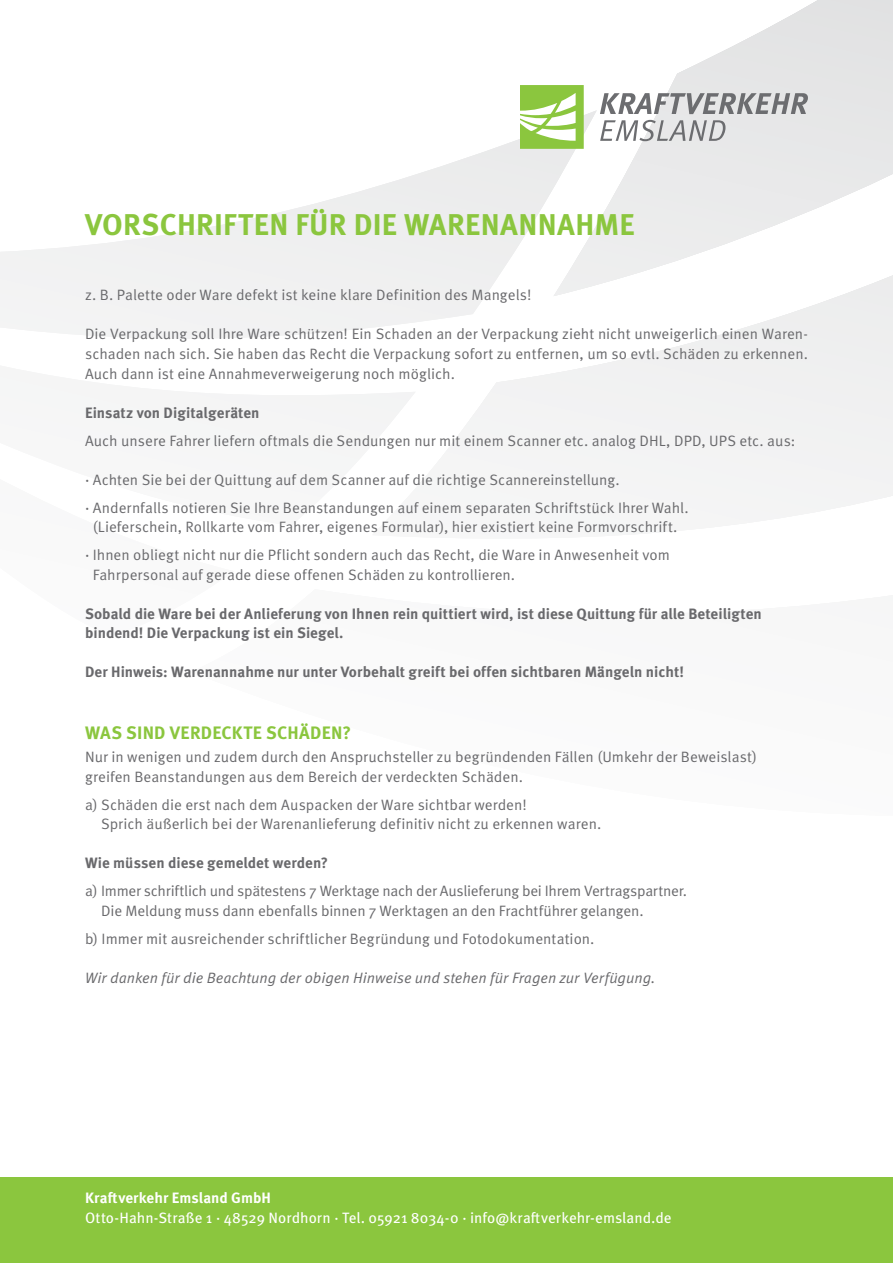
<style>
.page{position:relative;width:893px;height:1263px;background:#fff}
.page>*{position:absolute;margin:0;border:0;box-sizing:border-box;transform-origin:0 0}
.t1{font:700 30px "Meta Pro";letter-spacing:.01em;color:#8bc63e}
.t2{font:700 18px "Meta Pro";letter-spacing:.01em;color:#8bc63e}
.t3{font:15px/19.5px "Meta Pro Norm";color:#69696c}
.t4{font:700 15px/19.5px "Meta Pro";color:#69696c}
.t5{font:15px/19.5px "Meta Pro";color:#fff}
.t6{font:15px "Meta Pro Norm Ita";color:#69696c}
.s1{font-family:"Meta Pro"}
.s2{font-weight:700}
.s3{font-style:italic}
</style>
<div class="page">
<svg style="left:597px;top:0;width:296px;height:256px;fill:#eaeaeb"></svg>
<svg style="left:0;top:110px;width:597px;height:229px"></svg>
<svg style="left:93px;top:382px;width:279px;height:53px;fill:#f5f5f5"></svg>
<svg style="left:372px;top:256px;width:521px;height:274px;fill:#f4f4f4"></svg>
<div style="left:0;top:1178px;width:893px;height:85px;background:#8bc63e"></div>
<svg style="left:600px;top:93px;width:208px;height:21px;background:#aeaeb0"></svg>
<svg style="left:600px;top:120px;width:125px;height:21px"></svg>
<svg style="left:520px;top:85px;width:64px;height:64px"></svg>
<h1 class="t1" style="left:85px;top:201px;width:551px">VORSCHRIFTEN FÜR DIE WARENANNAHME</h1>
<p class="t3" style="left:85px;top:285px;width:448px">z. B. Palette oder Ware defekt ist keine klare Definition des Mangels!</p>
<p class="t3" style="left:85px;top:324px;width:724px;text-align:justify">Die Verpackung soll Ihre Ware schützen! Ein Schaden an der Verpackung zieht nicht unweigerlich einen Waren&shy;schaden nach sich. Sie haben das Recht die Verpackung sofort zu entfernen, um so evtl. Schäden zu erkennen.<br>Auch dann ist eine Annahmeverweigerung noch möglich.</p>
<p class="t4" style="left:85px;top:402px;width:176px">Einsatz von Digitalgeräten</p>
<p class="t3" style="left:85px;top:430px;width:712px">Auch unsere Fahrer liefern oftmals die Sendungen nur mit einem Scanner etc. analog DHL, DPD, UPS etc. aus:</p>
<p class="t3" style="left:85px;top:464px;width:605px;line-height:28px"><span class="s1">·</span> Achten Sie bei der Quittung auf dem Scanner auf die richtige Scannereinstellung.<br><span class="s1">·</span> Andernfalls notieren Sie Ihre Beanstandungen auf einem separaten Schriftstück Ihrer Wahl.</p>
<p class="t3" style="left:85px;top:512px;width:594px;line-height:28px;text-align:center">(Lieferschein, Rollkarte vom Fahrer, eigenes Formular), hier existiert keine Formvorschrift. <span class="s1">·</span> Ihnen obliegt nicht nur die Pflicht sondern auch das Recht, die Ware in Anwesenheit vom</p>
<p class="t3" style="left:93px;top:564px;width:424px">Fahrpersonal auf gerade diese offenen Schäden zu kontrollieren.</p>
<p class="t4" style="left:85px;top:603px;width:678px">Sobald die Ware bei der Anlieferung von Ihnen rein quittiert wird, ist diese Quittung für alle Beteiligten bindend! Die Verpackung ist ein Siegel.</p>
<p class="t4" style="left:85px;top:661px;width:600px">Der Hinweis: Warenannahme nur unter Vorbehalt greift bei offen sichtbaren Mängeln nicht!</p>
<p class="t2" style="left:85px;top:718px;width:267px">WAS SIND VERDECKTE SCHÄDEN?</p>
<p class="t3" style="left:85px;top:746px;width:674px">Nur in wenigen und zudem durch den Anspruchsteller zu begründenden Fällen (Umkehr der Beweislast) greifen Beanstandungen aus dem Bereich der verdeckten Schäden.</p>
<p class="t3" style="left:101px;top:794px;width:502px;text-indent:-16px">a) Schäden die erst nach dem Auspacken der Ware sichtbar werden!<br>Sprich äußerlich bei der Warenanlieferung definitiv nicht zu erkennen waren.</p>
<p class="t4" style="left:85px;top:852px;width:244px">Wie müssen diese gemeldet werden?</p>
<p class="t3" style="left:101px;top:880px;width:587px;text-indent:-16px">a) Immer schriftlich und spätestens 7 Werktage nach der Auslieferung bei Ihrem Vertragspartner.<br>Die Meldung muss dann ebenfalls binnen 7 Werktagen an den Frachtführer gelangen.</p>
<p class="t3" style="left:85px;top:928px;width:511px">b) Immer mit ausreichender schriftlicher Begründung und Fotodokumentation.</p>
<p class="t6" style="left:85px;top:966px;width:572px">Wir danken für die Beachtung der obigen Hinweise und stehen für Fragen zur Verfügung.</p>
<p class="t5" style="left:85px;top:1187px;width:588px"><span class="s2">Kraftverkehr Emsland GmbH<br></span>Otto-Hahn-Straße 1 <span class="s3">·</span> 48529 Nordhorn <span class="s3">·</span> Tel. 05921 8034-0 <span class="s3">·</span> info@kraftverkehr-emsland.de</p>
</div>
